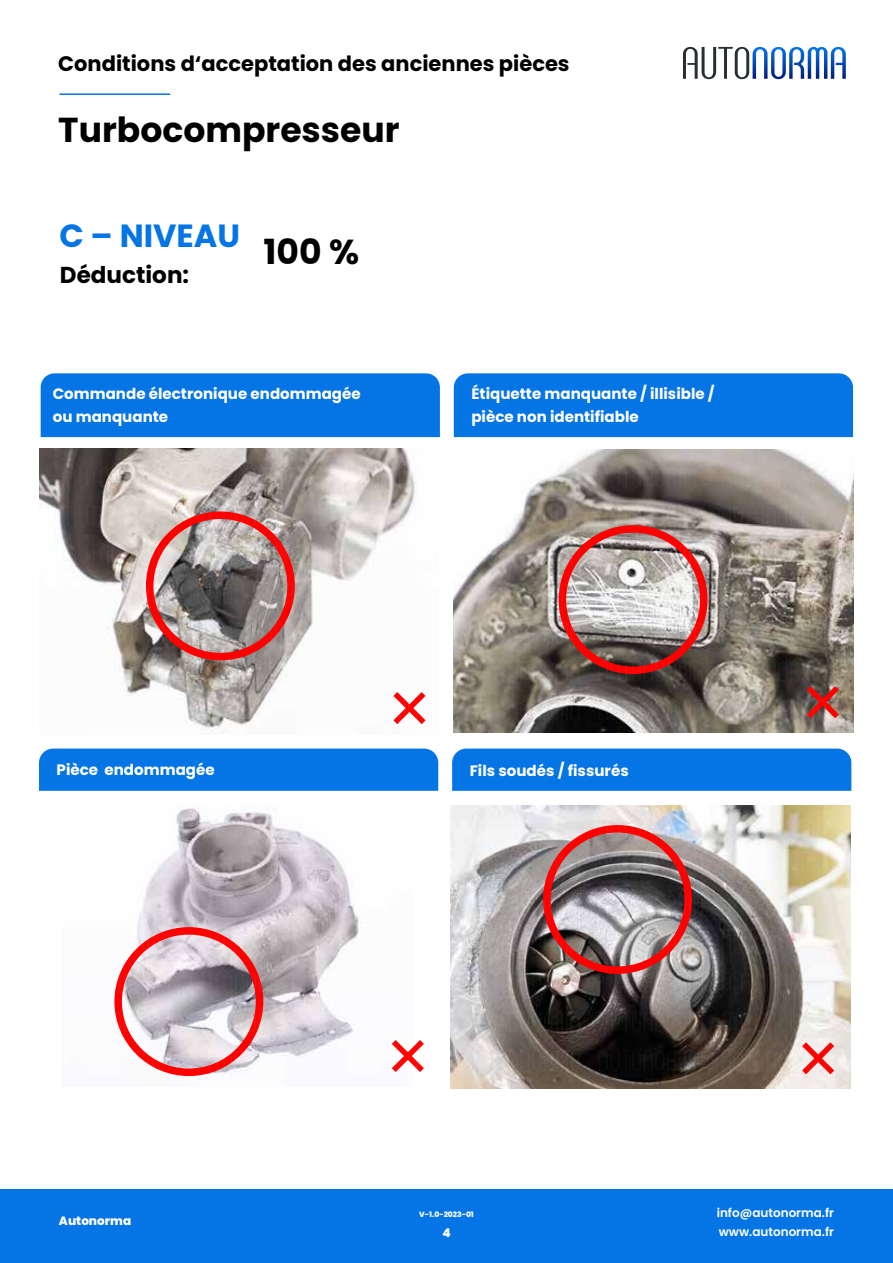
<style>
.page{position:relative;width:893px;height:1263px;background:#fff}
.page>*{position:absolute;margin:0;border:0;box-sizing:border-box;transform-origin:0 0}
.t1{font:700 34.65px "Poppins";color:#000}
.t2{font:700 32.1px "Poppins";color:#0575e5}
.t3{font:700 23.1px "Poppins";color:#000}
.t4{font:700 21px "Poppins";color:#000}
.t5{font:700 15px/22.6px "Poppins";color:#fff}
.t6{font:600 12px/19.5px "Poppins";color:#fff}
.t7{font:800 12px "Poppins";color:#fff}
.t8{font:800 7.5px "Poppins";color:#fff}
</style>
<div class="page">
<img style="left:39px;top:449px;width:387px;height:285px">
<img style="left:451px;top:805px;width:399px;height:283px">
<div style="left:452px;top:748px;width:399px;height:43px;background:#0575e5"></div>
<img style="left:454px;top:450px;width:399px;height:283px">
<div style="left:41px;top:373px;width:399px;height:64px;background:#0575e5"></div>
<img style="left:121px;top:808px;width:238px;height:269px">
<div style="left:39px;top:748px;width:399px;height:43px;background:#0575e5"></div>
<div style="left:114px;top:927px;width:149px;height:149px;border:8px solid #f00;border-radius:50%"></div>
<div style="left:146px;top:511px;width:149px;height:149px;border:8px solid #f00;border-radius:50%"></div>
<div style="left:559px;top:525px;width:148px;height:149px;border:8px solid #f00;border-radius:50%"></div>
<div style="left:543px;top:825px;width:149px;height:149px;border:8px solid #f00;border-radius:50%"></div>
<div style="left:454px;top:373px;width:399px;height:64px;background:#0575e5"></div>
<hr style="left:59px;top:93px;width:111px;height:2px;background:#0575e5">
<svg style="left:683px;top:47px;width:163px;height:32px"></svg>
<svg style="left:67px;top:467px;width:104px;height:21px;background:#9c948f"></svg>
<svg style="left:190px;top:467px;width:104px;height:21px;background:#a49c97"></svg>
<svg style="left:313px;top:467px;width:105px;height:21px;background:#c4bfba"></svg>
<svg style="left:67px;top:506px;width:104px;height:21px;background:#a6a19b"></svg>
<svg style="left:190px;top:506px;width:104px;height:21px;background:#c27f7c"></svg>
<svg style="left:313px;top:506px;width:105px;height:21px;background:#d3d0cd"></svg>
<svg style="left:67px;top:544px;width:104px;height:21px;background:#987c79"></svg>
<svg style="left:190px;top:544px;width:104px;height:21px;background:#b7a09d"></svg>
<svg style="left:313px;top:544px;width:105px;height:21px"></svg>
<svg style="left:67px;top:583px;width:104px;height:21px"></svg>
<svg style="left:190px;top:583px;width:104px;height:21px;background:#745f5d"></svg>
<svg style="left:313px;top:583px;width:105px;height:21px"></svg>
<svg style="left:67px;top:622px;width:104px;height:21px"></svg>
<svg style="left:190px;top:622px;width:104px;height:21px;background:#a98d8c"></svg>
<svg style="left:313px;top:622px;width:105px;height:21px"></svg>
<svg style="left:67px;top:661px;width:104px;height:21px"></svg>
<svg style="left:190px;top:661px;width:104px;height:21px;background:#a7a09b"></svg>
<svg style="left:313px;top:661px;width:105px;height:21px"></svg>
<svg style="left:67px;top:699px;width:104px;height:21px"></svg>
<svg style="left:190px;top:699px;width:104px;height:21px"></svg>
<svg style="left:313px;top:692px;width:112px;height:32px"></svg>
<svg style="left:475px;top:467px;width:105px;height:21px"></svg>
<svg style="left:598px;top:467px;width:105px;height:21px;background:#655e59"></svg>
<svg style="left:722px;top:467px;width:104px;height:21px;background:#b3aaa2"></svg>
<svg style="left:475px;top:506px;width:105px;height:21px"></svg>
<svg style="left:598px;top:506px;width:105px;height:21px;background:#a3978e"></svg>
<svg style="left:722px;top:506px;width:104px;height:21px;background:#7b7570"></svg>
<svg style="left:475px;top:544px;width:105px;height:21px;background:#ad9b97"></svg>
<svg style="left:598px;top:544px;width:105px;height:21px;background:#ad918c"></svg>
<svg style="left:722px;top:544px;width:104px;height:21px;background:#9e968a"></svg>
<svg style="left:475px;top:583px;width:105px;height:21px;background:#a8918a"></svg>
<svg style="left:598px;top:583px;width:105px;height:21px"></svg>
<svg style="left:722px;top:583px;width:104px;height:21px;background:#999288"></svg>
<svg style="left:475px;top:622px;width:105px;height:21px;background:#a1877e"></svg>
<svg style="left:598px;top:622px;width:105px;height:21px;background:#a99390"></svg>
<svg style="left:722px;top:622px;width:104px;height:21px;background:#868171"></svg>
<svg style="left:475px;top:661px;width:105px;height:21px;background:#756e61"></svg>
<svg style="left:598px;top:661px;width:105px;height:21px;background:#682825"></svg>
<svg style="left:475px;top:699px;width:105px;height:21px;background:#7c7871"></svg>
<svg style="left:598px;top:699px;width:105px;height:21px;background:#7b7772"></svg>
<svg style="left:722px;top:661px;width:117px;height:59px;background:#846f65"></svg>
<svg style="left:121px;top:817px;width:50px;height:21px"></svg>
<svg style="left:190px;top:817px;width:104px;height:21px"></svg>
<svg style="left:313px;top:817px;width:46px;height:21px"></svg>
<svg style="left:121px;top:856px;width:50px;height:21px"></svg>
<svg style="left:190px;top:856px;width:104px;height:21px;background:#a6a0a4"></svg>
<svg style="left:313px;top:856px;width:46px;height:21px"></svg>
<svg style="left:121px;top:895px;width:50px;height:21px"></svg>
<svg style="left:190px;top:895px;width:104px;height:21px;background:#aea7af"></svg>
<svg style="left:313px;top:895px;width:46px;height:21px"></svg>
<svg style="left:121px;top:934px;width:50px;height:21px"></svg>
<svg style="left:190px;top:934px;width:104px;height:21px;background:#d5abaf"></svg>
<svg style="left:313px;top:934px;width:46px;height:21px"></svg>
<svg style="left:115px;top:972px;width:56px;height:21px"></svg>
<svg style="left:190px;top:972px;width:104px;height:21px;background:#866e74"></svg>
<svg style="left:313px;top:972px;width:46px;height:21px"></svg>
<svg style="left:115px;top:1011px;width:56px;height:21px"></svg>
<svg style="left:190px;top:1011px;width:104px;height:21px"></svg>
<svg style="left:313px;top:1011px;width:46px;height:21px"></svg>
<svg style="left:121px;top:1050px;width:50px;height:21px"></svg>
<svg style="left:190px;top:1050px;width:104px;height:21px"></svg>
<svg style="left:313px;top:1040px;width:111px;height:32px"></svg>
<svg style="left:475px;top:817px;width:105px;height:21px"></svg>
<svg style="left:598px;top:817px;width:105px;height:21px;background:#d9acb3"></svg>
<svg style="left:722px;top:817px;width:104px;height:21px"></svg>
<svg style="left:475px;top:856px;width:105px;height:21px;background:#9d8687"></svg>
<svg style="left:598px;top:856px;width:105px;height:21px;background:#7e6767"></svg>
<svg style="left:722px;top:856px;width:104px;height:21px"></svg>
<svg style="left:475px;top:895px;width:105px;height:21px;background:#ac9798"></svg>
<svg style="left:598px;top:895px;width:105px;height:21px;background:#9e8b8f"></svg>
<svg style="left:722px;top:895px;width:104px;height:21px;background:#b1aea6"></svg>
<svg style="left:475px;top:934px;width:105px;height:21px;background:#8b6f6c"></svg>
<svg style="left:598px;top:934px;width:105px;height:21px;background:#b89e9e"></svg>
<svg style="left:722px;top:934px;width:104px;height:21px"></svg>
<svg style="left:475px;top:972px;width:105px;height:21px;background:#8e8785"></svg>
<svg style="left:598px;top:972px;width:105px;height:21px;background:#7a7271"></svg>
<svg style="left:722px;top:972px;width:104px;height:21px"></svg>
<svg style="left:475px;top:1011px;width:105px;height:21px;background:#605c58"></svg>
<svg style="left:598px;top:1011px;width:105px;height:21px;background:#463e3b"></svg>
<svg style="left:722px;top:1011px;width:104px;height:21px;background:#726c65"></svg>
<svg style="left:475px;top:1050px;width:105px;height:21px;background:#8a8079"></svg>
<svg style="left:598px;top:1050px;width:105px;height:21px;background:#171513"></svg>
<svg style="left:722px;top:1042px;width:112px;height:32px;background:#a37c72"></svg>
<div style="left:0;top:1189px;width:893px;height:74px;background:#0575e5"></div>
<h3 class="t4" style="left:58px;top:51px;width:513px">Conditions d‘acceptation des anciennes pièces</h3>
<h1 class="t1" style="left:58px;top:109px;width:343px">Turbocompresseur</h1>
<h2 class="t2" style="left:59px;top:217px;width:182px">C – NIVEAU</h2>
<h3 class="t3" style="left:60px;top:262px;width:131px">Déduction:</h3>
<h1 class="t1" style="left:264px;top:231px;width:97px">100 %</h1>
<p class="t5" style="left:53px;top:383px;width:309px">Commande électronique endommagée ou manquante</p>
<p class="t5" style="left:471px;top:383px;width:245px">Étiquette manquante / illisible / pièce non identifiable</p>
<p class="t5" style="left:57px;top:759px;width:160px">Pièce endommagée</p>
<p class="t5" style="left:470px;top:759px;width:160px">Fils soudés / fissurés</p>
<p class="t7" style="left:59px;top:1214px;width:74px">Autonorma</p>
<p class="t8" style="left:419px;top:1210px;width:56px">V-1.0-2023-01</p>
<p class="t7" style="left:442px;top:1225px;width:10px">4</p>
<p class="t6" style="left:717px;top:1203px;width:119px">info@autonorma.fr www.autonorma.fr</p>
</div>
